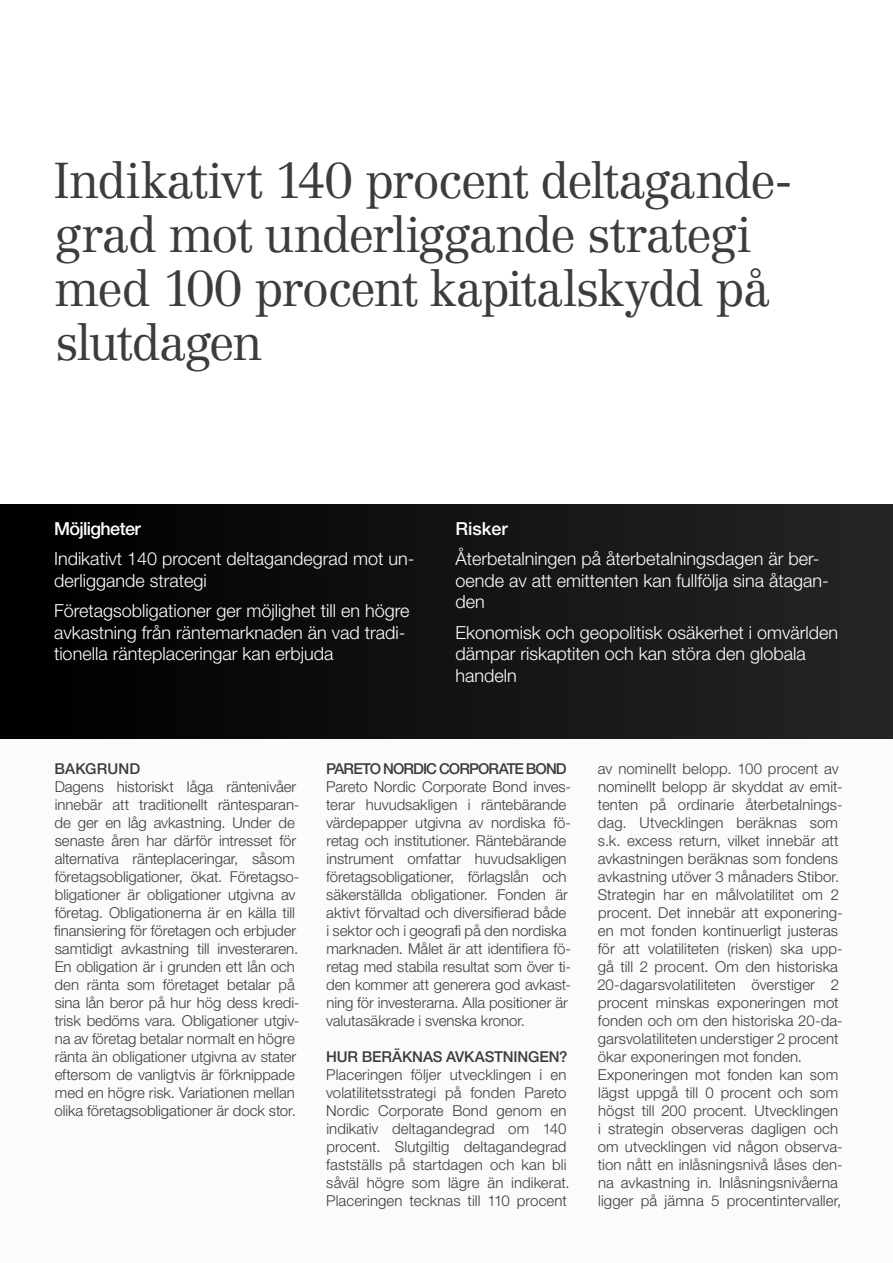
<style>
.page{position:relative;width:893px;height:1263px;background:#fff}
.page>*{position:absolute;margin:0;border:0;box-sizing:border-box;transform-origin:0 0}
.t1{font:300 49.5px/54px "Centennial LT Std";letter-spacing:-.04em;color:#3c3c3b}
.t2{font:300 18px/21.6px "Helvetica Neue LT Std";color:#fff}
.t3{font:500 18px "Helvetica Neue LT Std";letter-spacing:-.035em;color:#fff}
.t4{font:300 15px/18px "Helvetica Neue LT Std";color:#3c3c3b}
.t5{font:500 15px "Helvetica Neue LT Std";letter-spacing:-.06em;color:#3c3c3b}
.t6{font:500 15px "Helvetica Neue LT Std";letter-spacing:-.02em;color:#3c3c3b}
.t7{font:500 15px "Helvetica Neue LT Std";letter-spacing:.01em;color:#3c3c3b}
</style>
<div class="page">
<div style="left:0;top:730px;width:893px;height:533px;background:#fbfbf9"></div>
<div style="left:0;top:504px;width:893px;height:234px;background:linear-gradient(to right,#000,#252524)"></div>
<h1 class="t1" style="left:53px;top:154px;width:741px">Indikativt 140 procent deltagande&shy;grad mot underliggande strategi med 100 procent kapitalskydd på slutdagen</h1>
<p class="t3" style="left:54px;top:518px;width:88px">Möjligheter</p>
<p class="t2" style="left:54px;top:548px;width:362px">Indikativt 140 procent deltagandegrad mot un&shy;derliggande strategi</p>
<p class="t2" style="left:54px;top:599px;width:357px">Företagsobligationer ger möjlighet till en högre avkastning från räntemarknaden än vad tradi&shy;tionella ränteplaceringar kan erbjuda</p>
<p class="t3" style="left:455px;top:518px;width:54px">Risker</p>
<p class="t2" style="left:455px;top:548px;width:375px">Återbetalningen på återbetalningsdagen är ber&shy;oende av att emittenten kan fullfölja sina åtagan&shy;den</p>
<p class="t2" style="left:455px;top:621px;width:384px">Ekonomisk och geopolitisk osäkerhet i omvärlden dämpar riskaptiten och kan störa den globala handeln</p>
<p class="t7" style="left:55px;top:760px;width:87px">BAKGRUND</p>
<p class="t4" style="left:54px;top:777px;width:247px">Dagens historiskt låga räntenivåer innebär att traditionellt räntesparan&shy;de ger en låg avkastning. Under de senaste åren har därför intresset för alternativa ränteplaceringar, såsom företagsobligationer, ökat. Företagso&shy;bligationer är obligationer utgivna av företag. Obligationerna är en källa till finansiering för företagen och erbjuder samtidigt avkastning till investeraren.<br>En obligation är i grunden ett lån och den ränta som företaget betalar på sina lån beror på hur hög dess kredi&shy;trisk bedöms vara. Obligationer utgiv&shy;na av företag betalar normalt en högre ränta än obligationer utgivna av stater eftersom de vanligtvis är förknippade med en högre risk. Variationen mellan olika företagsobligationer är dock stor.</p>
<p class="t5" style="left:326px;top:760px;width:242px">PARETO NORDIC CORPORATE BOND</p>
<p class="t4" style="left:326px;top:777px;width:247px">Pareto Nordic Corporate Bond inves&shy;terar huvudsakligen i räntebärande värdepapper utgivna av nordiska fö&shy;retag och institutioner. Räntebärande instrument omfattar huvudsakligen företagsobligationer, förlagslån och säkerställda obligationer. Fonden är aktivt förvaltad och diversifierad både i sektor och i geografi på den nordiska marknaden. Målet är att identifiera fö&shy;retag med stabila resultat som över ti&shy;den kommer att generera god avkast&shy;ning för investerarna. Alla positioner är valutasäkrade i svenska kronor.</p>
<p class="t6" style="left:326px;top:1048px;width:243px">HUR BERÄKNAS AVKASTNINGEN?</p>
<p class="t4" style="left:326px;top:1065px;width:245px">Placeringen följer utvecklingen i en volatilitetsstrategi på fonden Pareto Nordic Corporate Bond genom en indikativ deltagandegrad om 140 procent. Slutgiltig deltagandegrad fastställs på startdagen och kan bli såväl högre som lägre än indikerat.<br>Placeringen tecknas till 110 procent</p>
<p class="t4" style="left:597px;top:759px;width:247px">av nominellt belopp. 100 procent av nominellt belopp är skyddat av emit&shy;tenten på ordinarie återbetalnings&shy;dag. Utvecklingen beräknas som s.k. excess return, vilket innebär att avkastningen beräknas som fondens avkastning utöver 3 månaders Stibor.<br>Strategin har en målvolatilitet om 2 procent. Det innebär att exponering&shy;en mot fonden kontinuerligt justeras för att volatiliteten (risken) ska upp&shy;gå till 2 procent. Om den historiska 20-dagarsvolatiliteten överstiger 2 procent minskas exponeringen mot fonden och om den historiska 20-da&shy;garsvolatiliteten understiger 2 procent ökar exponeringen mot fonden.<br>Exponeringen mot fonden kan som lägst uppgå till 0 procent och som högst till 200 procent. Utvecklingen i strategin observeras dagligen och om utvecklingen vid någon observa&shy;tion nått en inlåsningsnivå låses den&shy;na avkastning in. Inlåsningsnivåerna ligger på jämna 5 procentintervaller,</p>
</div>
